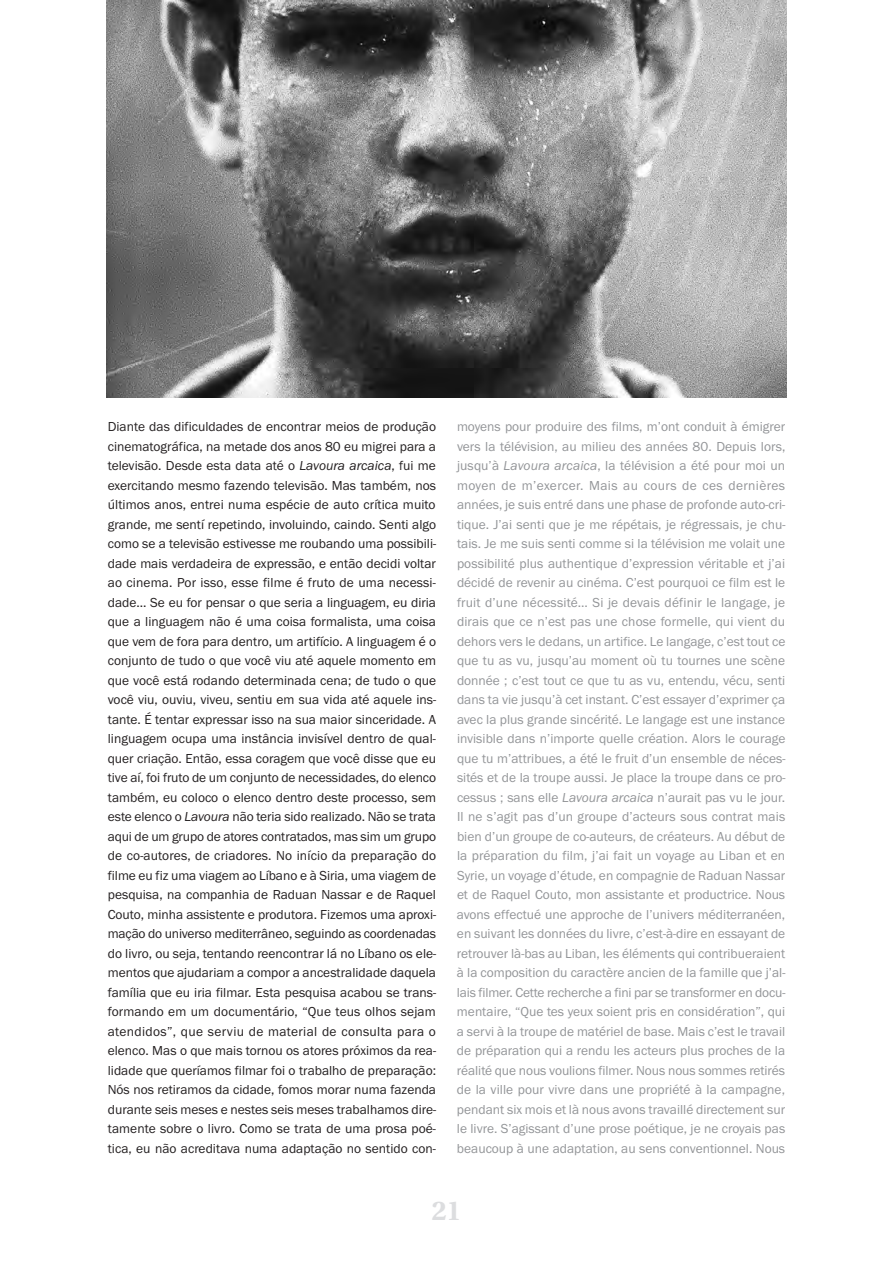
<style>
.page{position:relative;width:893px;height:1263px;background:#fff}
.page>*{position:absolute;margin:0;border:0;box-sizing:border-box;transform-origin:0 0}
.t1{font:700 27px "Utopia";color:#dcdddf}
.t2{font:13.5px/19.5px "Franklin Gothic";color:#939598;text-align:justify}
.t3{font:13.5px/19.5px "Franklin Gothic";color:#231f20;text-align:justify}
.s1{font-style:italic}
</style>
<div class="page">
<img style="left:106px;top:0;width:681px;height:398px">
<p class="t3" style="left:108px;top:417px;width:330px">Diante das dificuldades de encontrar meios de produção cinematográfica, na metade dos anos 80 eu migrei para a televisão. Desde esta data até o <span class="s1">Lavoura arcaica</span>, fui me exercitando mesmo fazendo televisão. Mas também, nos últimos anos, entrei numa espécie de auto crítica muito grande, me sentí repetindo, involuindo, caindo. Senti algo como se a televisão estivesse me roubando uma possibili&shy;dade mais verdadeira de expressão, e então decidi voltar ao cinema. Por isso, esse filme é fruto de uma necessi&shy;dade... Se eu for pensar o que seria a linguagem, eu diria que a linguagem não é uma coisa formalista, uma coisa que vem de fora para dentro, um artifício. A linguagem é o conjunto de tudo o que você viu até aquele momento em que você está rodando determinada cena; de tudo o que você viu, ouviu, viveu, sentiu em sua vida até aquele ins&shy;tante. É tentar expressar isso na sua maior sinceridade. A linguagem ocupa uma instância invisível dentro de qual&shy;quer criação. Então, essa coragem que você disse que eu tive aí, foi fruto de um conjunto de necessidades, do elenco também, eu coloco o elenco dentro deste processo, sem este elenco o <span class="s1">Lavoura</span> não teria sido realizado. Não se trata aqui de um grupo de atores contratados, mas sim um grupo de co-autores, de criadores. No início da preparação do filme eu fiz uma viagem ao Líbano e à Siria, uma viagem de pesquisa, na companhia de Raduan Nassar e de Raquel Couto, minha assistente e produtora. Fizemos uma aproxi&shy;mação do universo mediterrâneo, seguindo as coordenadas do livro, ou seja, tentando reencontrar lá no Líbano os ele&shy;mentos que ajudariam a compor a ancestralidade daquela família que eu iria filmar. Esta pesquisa acabou se trans&shy;formando em um documentário, “Que teus olhos sejam atendidos”, que serviu de material de consulta para o elenco. Mas o que mais tornou os atores próximos da rea&shy;lidade que queríamos filmar foi o trabalho de preparação:<br>Nós nos retiramos da cidade, fomos morar numa fazenda durante seis meses e nestes seis meses trabalhamos dire&shy;tamente sobre o livro. Como se trata de uma prosa poé&shy;tica, eu não acreditava numa adaptação no sentido con-</p>
<p class="t2" style="left:457px;top:417px;width:330px">moyens pour produire des films, m’ont conduit à émigrer vers la télévision, au milieu des années 80. Depuis lors, jusqu’à <span class="s1">Lavoura arcaica</span>, la télévision a été pour moi un moyen de m’exercer. Mais au cours de ces dernières années, je suis entré dans une phase de profonde auto-cri&shy;tique. J’ai senti que je me répétais, je régressais, je chu&shy;tais. Je me suis senti comme si la télévision me volait une possibilité plus authentique d’expression véritable et j’ai décidé de revenir au cinéma. C’est pourquoi ce film est le fruit d’une nécessité… Si je devais définir le langage, je dirais que ce n’est pas une chose formelle, qui vient du dehors vers le dedans, un artifice. Le langage, c’est tout ce que tu as vu, jusqu’au moment où tu tournes une scène donnée ; c’est tout ce que tu as vu, entendu, vécu, senti dans ta vie jusqu’à cet instant. C’est essayer d’exprimer ça avec la plus grande sincérité. Le langage est une instance invisible dans n’importe quelle création. Alors le courage que tu m’attribues, a été le fruit d’un ensemble de néces&shy;sités et de la troupe aussi. Je place la troupe dans ce pro&shy;cessus ; sans elle <span class="s1">Lavoura arcaica</span> n’aurait pas vu le jour.<br>Il ne s’agit pas d’un groupe d’acteurs sous contrat mais bien d’un groupe de co-auteurs, de créateurs. Au début de la préparation du film, j’ai fait un voyage au Liban et en Syrie, un voyage d’étude, en compagnie de Raduan Nassar et de Raquel Couto, mon assistante et productrice. Nous avons effectué une approche de l’univers méditerranéen, en suivant les données du livre, c’est-à-dire en essayant de retrouver là-bas au Liban, les éléments qui contribueraient à la composition du caractère ancien de la famille que j’al&shy;lais filmer. Cette recherche a fini par se transformer en docu&shy;mentaire, “Que tes yeux soient pris en considération”, qui a servi à la troupe de matériel de base. Mais c’est le travail de préparation qui a rendu les acteurs plus proches de la réalité que nous voulions filmer. Nous nous sommes retirés de la ville pour vivre dans une propriété à la campagne, pendant six mois et là nous avons travaillé directement sur le livre. S’agissant d’une prose poétique, je ne croyais pas beaucoup à une adaptation, au sens conventionnel. Nous</p>
<p class="t1" style="left:431px;top:1200px;width:32px">21</p>
</div>
